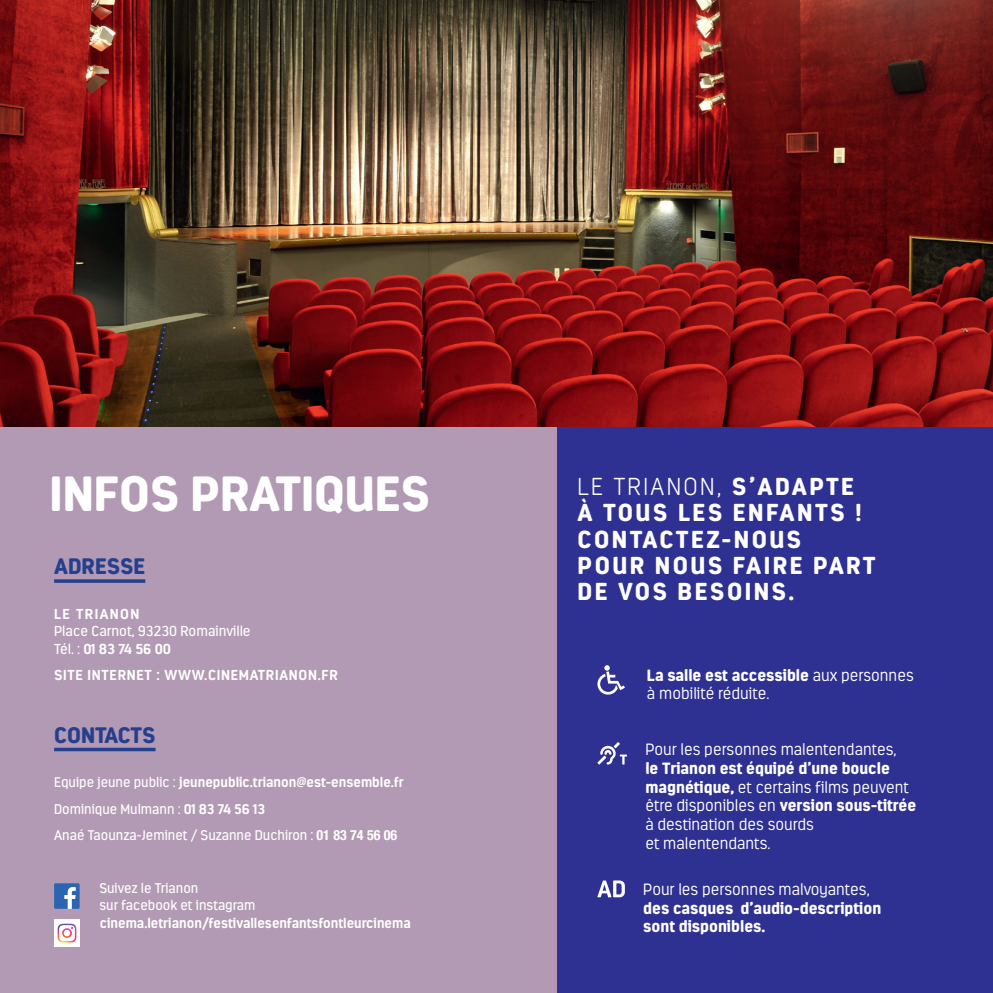
<style>
.page{position:relative;width:993px;height:993px;background:#fff}
.page>*{position:absolute;margin:0;border:0;box-sizing:border-box;transform-origin:0 0}
.t1{font:900 49.35px "Estandar Rounded";color:#fff}
.t2{font:900 24.5px/26.2px "Estandar Rounded";letter-spacing:.1em;color:#fff}
.t3{font:900 22.4px "Estandar Rounded";color:#253f8e}
.t4{font:300 16.28px/18.6px "Estandar Rounded";color:#fff}
.t5{font:900 16.28px/18.6px "Estandar Rounded";color:#fff}
.t6{font:14.35px/17.7px "Estandar Rounded";color:#fff}
.t7{font:700 14.35px "Estandar Rounded";letter-spacing:.05em;color:#fff}
.t8{font:700 14.35px "Estandar Rounded";letter-spacing:.1em;color:#fff}
.t9{font:14px/26.6px "Estandar Rounded";color:#fff}
.t10{font:700 14px "Estandar Rounded";color:#fff}
.s1{font-weight:700}
.s2{font-family:"Helvetica Neue LT Std";font-weight:700;font-stretch:condensed}
.s3{font-weight:200}
.s4{font-weight:900}
</style>
<div class="page">
<div style="left:0;top:0;width:992px;height:992px;background:#b39ab4"></div>
<img style="left:0;top:0;width:992px;height:427px">
<div style="left:557px;top:641px;width:435px;height:351px;background:#2e3092"></div>
<svg style="left:597px;top:665px;width:27px;height:29px"></svg>
<svg style="left:597px;top:742px;width:29px;height:22px"></svg>
<svg style="left:597px;top:880px;width:27px;height:17px"></svg>
<hr style="left:54px;top:579px;width:91px;height:3px;background:#253f8e">
<svg style="left:54px;top:747px;width:101px;height:4px"></svg>
<div style="left:557px;top:427px;width:435px;height:214px;background:#2e3092"></div>
<img style="left:54px;top:919px;width:26px;height:26px">
<svg style="left:54px;top:883px;width:26px;height:25px"></svg>
<h1 class="t1" style="left:50px;top:464px;width:382px">INFOS PRATIQUES</h1>
<h3 class="t3" style="left:54px;top:552px;width:93px">ADRESSE</h3>
<p class="t8" style="left:54px;top:604px;width:87px">LE TRIANON</p>
<p class="t6" style="left:54px;top:622px;width:198px">Place Carnot, 93230 Romainville<br>Tél. : <span class="s1">01 83 74 56 00</span></p>
<p class="t7" style="left:54px;top:666px;width:285px">SITE INTERNET : WWW.CINEMATRIANON.FR</p>
<h3 class="t3" style="left:54px;top:720px;width:103px">CONTACTS</h3>
<p class="t9" style="left:54px;top:768px;width:351px">Equipe jeune public : <span class="s1">jeunepublic.trianon@est-ensemble.fr<br></span>Dominique Mulmann : <span class="s1">01 83 74 56 13<br></span>Anaé Taounza-Jeminet / Suzanne Duchiron : <span class="s2">01 83 74 56 06</span></p>
<p class="t9" style="left:99px;top:878px;width:157px;line-height:17.5px">Suivez le Trianon<br>sur facebook et instagram</p>
<p class="t10" style="left:100px;top:914px;width:312px">cinema.letrianon/festivallesenfantsfontleurcinema</p>
<h2 class="t2" style="left:577px;top:473px;width:299px"><span class="s3">LE TRIANON,</span> S’ADAPTE<br>À TOUS LES ENFANTS !<br>CONTACTEZ-NOUS<br>POUR NOUS FAIRE PART<br>DE VOS BESOINS.</h2>
<p class="t4" style="left:646px;top:665px;width:268px"><span class="s4">La salle est accessible</span> aux personnes à mobilité réduite.</p>
<p class="t4" style="left:645px;top:740px;width:252px">Pour les personnes malentendantes,</p>
<p class="t4" style="left:645px;top:758px;width:272px"><span class="s4">le Trianon est équipé d’une boucle magnétique,</span> et certains films peuvent être disponibles en <span class="s4">version sous-titrée </span>à destination des sourds<br>et malentendants.</p>
<p class="t4" style="left:643px;top:879px;width:228px">Pour les personnes malvoyantes,</p>
<p class="t5" style="left:643px;top:898px;width:239px">des casques d’audio-description sont disponibles.</p>
</div>
